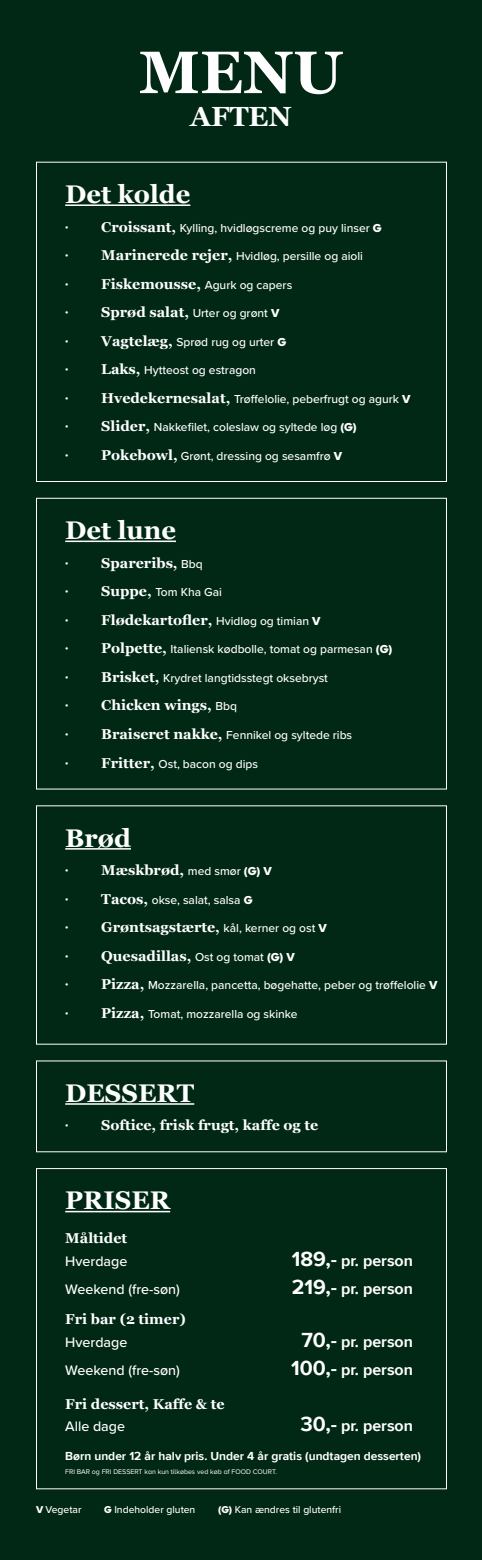
<style>
.page{position:relative;width:482px;height:1560px;background:#fff}
.page>*{position:absolute;margin:0;border:0;box-sizing:border-box;transform-origin:0 0}
.t1{font:700 59.7px "Georgia";color:#fff}
.t2{font:700 27.7px "Georgia";color:#fff}
.t3{font:700 25.5px "Georgia";color:#fff}
.t4{font:700 15.9px "Proxima Nova";color:#fff}
.t5{font:700 14.3px "Georgia";color:#fff}
.t6{font:500 14.3px "Proxima Nova";color:#fff}
.t7{font:500 12px "Proxima Nova";color:#fff}
.t8{font:700 12px "Proxima Nova";color:#fff}
.t9{font:500 10.3px "Proxima Nova";color:#fff}
.t10{font:7px "Proxima Nova A";color:#fff}
.s1{font-family:"N Haas Grotesk DS Pro 25 Th";font-weight:400;font-size:14.1px}
.s2{font-family:"Georgia";font-weight:700;font-size:14.3px}
.s3{font-family:"Proxima Nova A Extrabld";font-weight:400}
.s4{font-family:"Proxima Nova";font-weight:500;font-size:12px}
.s5{font-family:"Proxima Nova A Extrabld";font-weight:400;font-size:12px}
.s6{font-size:21px}
</style>
<div class="page">
<div style="left:0;top:0;width:482px;height:1559px;background:#002815"></div>
<div style="left:36px;top:805px;width:411px;height:239px;border:1px solid #fff"></div>
<div style="left:36px;top:1167px;width:411px;height:321px;border:1px solid #fff"></div>
<div style="left:36px;top:497px;width:411px;height:292px;border:1px solid #fff"></div>
<div style="left:36px;top:162px;width:411px;height:320px;border:1px solid #fff"></div>
<hr style="left:65px;top:848px;width:66px;height:1px;background:#fff">
<hr style="left:65px;top:1103px;width:129px;height:1px;background:#fff">
<hr style="left:65px;top:1210px;width:105px;height:2px;background:#fff">
<hr style="left:65px;top:204px;width:125px;height:2px;background:#fff">
<hr style="left:65px;top:540px;width:111px;height:2px;background:#fff">
<p class="t1" style="left:139px;top:27px;width:205px">MENU</p>
<p class="t2" style="left:190px;top:96px;width:103px">AFTEN</p>
<p class="t3" style="left:65px;top:175px;width:127px">Det kolde</p>
<p class="t7" style="left:65px;top:218px;width:318px"><span class="s1">•</span> <span class="s2">Croissant,</span> Kylling, hvidløgscreme og puy linser <span class="s3">G</span></p>
<p class="t7" style="left:65px;top:247px;width:299px"><span class="s1">•</span> <span class="s2">Marinerede rejer,</span> Hvidløg, persille og aioli</p>
<p class="t7" style="left:65px;top:276px;width:229px"><span class="s1">•</span> <span class="s2">Fiskemousse,</span> Agurk og capers</p>
<p class="t7" style="left:65px;top:304px;width:216px"><span class="s1">•</span> <span class="s2">Sprød salat,</span> Urter og grønt <span class="s3">V</span></p>
<p class="t7" style="left:65px;top:333px;width:222px"><span class="s1">•</span> <span class="s2">Vagtelæg,</span> Sprød rug og urter <span class="s3">G</span></p>
<p class="t7" style="left:65px;top:361px;width:192px"><span class="s1">•</span> <span class="s2">Laks,</span> Hytteost og estragon</p>
<p class="t7" style="left:65px;top:390px;width:347px"><span class="s1">•</span> <span class="s2">Hvedekernesalat,</span> Trøffelolie, peberfrugt og agurk <span class="s3">V</span></p>
<p class="t7" style="left:65px;top:418px;width:293px"><span class="s1">•</span> <span class="s2">Slider,</span> Nakkefilet, coleslaw og syltede løg <span class="s3">(G)</span></p>
<p class="t7" style="left:65px;top:447px;width:278px"><span class="s1">•</span> <span class="s2">Pokebowl,</span> Grønt, dressing og sesamfrø <span class="s3">V</span></p>
<p class="t3" style="left:65px;top:511px;width:112px">Det lune</p>
<p class="t5" style="left:65px;top:552px;width:139px"><span class="s1">•</span> Spareribs, <span class="s4">Bbq</span></p>
<p class="t7" style="left:65px;top:583px;width:158px"><span class="s1">•</span> <span class="s2">Suppe,</span> Tom Kha Gai</p>
<p class="t5" style="left:65px;top:609px;width:257px"><span class="s1">•</span> Flødekartofler, <span class="s4">Hvidløg og timian</span> <span class="s5">V</span></p>
<p class="t7" style="left:65px;top:640px;width:328px"><span class="s1">•</span> <span class="s2">Polpette,</span> Italiensk kødbolle, tomat og parmesan <span class="s3">(G)</span></p>
<p class="t7" style="left:65px;top:669px;width:264px"><span class="s1">•</span> <span class="s2">Brisket,</span> Krydret langtidsstegt oksebryst</p>
<p class="t5" style="left:65px;top:694px;width:173px"><span class="s1">•</span> Chicken wings, <span class="s4">Bbq</span></p>
<p class="t7" style="left:65px;top:726px;width:288px"><span class="s1">•</span> <span class="s2">Braiseret nakke,</span> Fennikel og syltede ribs</p>
<p class="t7" style="left:65px;top:754px;width:194px"><span class="s1">•</span> <span class="s2">Fritter,</span> Ost, bacon og dips</p>
<p class="t3" style="left:65px;top:818px;width:67px">Brød</p>
<p class="t5" style="left:65px;top:859px;width:208px"><span class="s1">•</span> Mæskbrød, <span class="s4">med smør</span> <span class="s5">(G) V</span></p>
<p class="t7" style="left:65px;top:890px;width:189px"><span class="s1">•</span> <span class="s2">Tacos,</span> okse, salat, salsa <span class="s3">G</span></p>
<p class="t5" style="left:65px;top:916px;width:263px"><span class="s1">•</span> Grøntsagstærte, <span class="s4">kål, kerner og ost</span> <span class="s5">V</span></p>
<p class="t5" style="left:65px;top:945px;width:231px"><span class="s1">•</span> Quesadillas, <span class="s4">Ost og tomat</span> <span class="s5">(G) V</span></p>
<p class="t7" style="left:65px;top:976px;width:374px"><span class="s1">•</span> <span class="s2">Pizza,</span> Mozzarella, pancetta, bøgehatte, peber og trøffelolie <span class="s3">V</span></p>
<p class="t7" style="left:65px;top:1004px;width:234px"><span class="s1">•</span> <span class="s2">Pizza,</span> Tomat, mozzarella og skinke</p>
<p class="t3" style="left:65px;top:1073px;width:130px">DESSERT</p>
<p class="t5" style="left:65px;top:1114px;width:254px"><span class="s1">•</span> Softice, frisk frugt, kaffe og te</p>
<p class="t3" style="left:65px;top:1181px;width:106px">PRISER</p>
<p class="t5" style="left:65px;top:1227px;width:64px">Måltidet</p>
<p class="t6" style="left:65px;top:1250px;width:64px">Hverdage</p>
<p class="t6" style="left:65px;top:1278px;width:116px">Weekend (fre-søn)</p>
<p class="t5" style="left:65px;top:1308px;width:122px">Fri bar (2 timer)</p>
<p class="t6" style="left:65px;top:1331px;width:64px">Hverdage</p>
<p class="t6" style="left:65px;top:1359px;width:116px">Weekend (fre-søn)</p>
<p class="t5" style="left:65px;top:1392px;width:161px">Fri dessert, Kaffe &amp; te</p>
<p class="t6" style="left:65px;top:1415px;width:61px">Alle dage</p>
<p class="t4" style="left:292px;top:1250px;width:123px"><span class="s6">189,-</span> pr. person</p>
<p class="t4" style="left:292px;top:1279px;width:122px"><span class="s6">219,-</span> pr. person</p>
<p class="t4" style="left:301px;top:1331px;width:113px"><span class="s6">70,-</span> pr. person</p>
<p class="t4" style="left:291px;top:1360px;width:123px"><span class="s6">100,-</span> pr. person</p>
<p class="t4" style="left:301px;top:1416px;width:114px"><span class="s6">30,-</span> pr. person</p>
<p class="t8" style="left:65px;top:1448px;width:357px">Børn under 12 år halv pris. Under 4 år gratis (undtagen desserten)</p>
<p class="t10" style="left:65px;top:1466px;width:213px">FRI BAR og FRI DESSERT kan kun tilkøbes ved køb af FOOD COURT.</p>
<p class="t9" style="left:36px;top:1501px;width:47px"><span class="s3">V</span> Vegetar</p>
<p class="t9" style="left:104px;top:1501px;width:93px"><span class="s3">G</span> Indeholder gluten</p>
<p class="t9" style="left:218px;top:1501px;width:125px"><span class="s3">(G)</span> Kan ændres til glutenfri</p>
</div>
